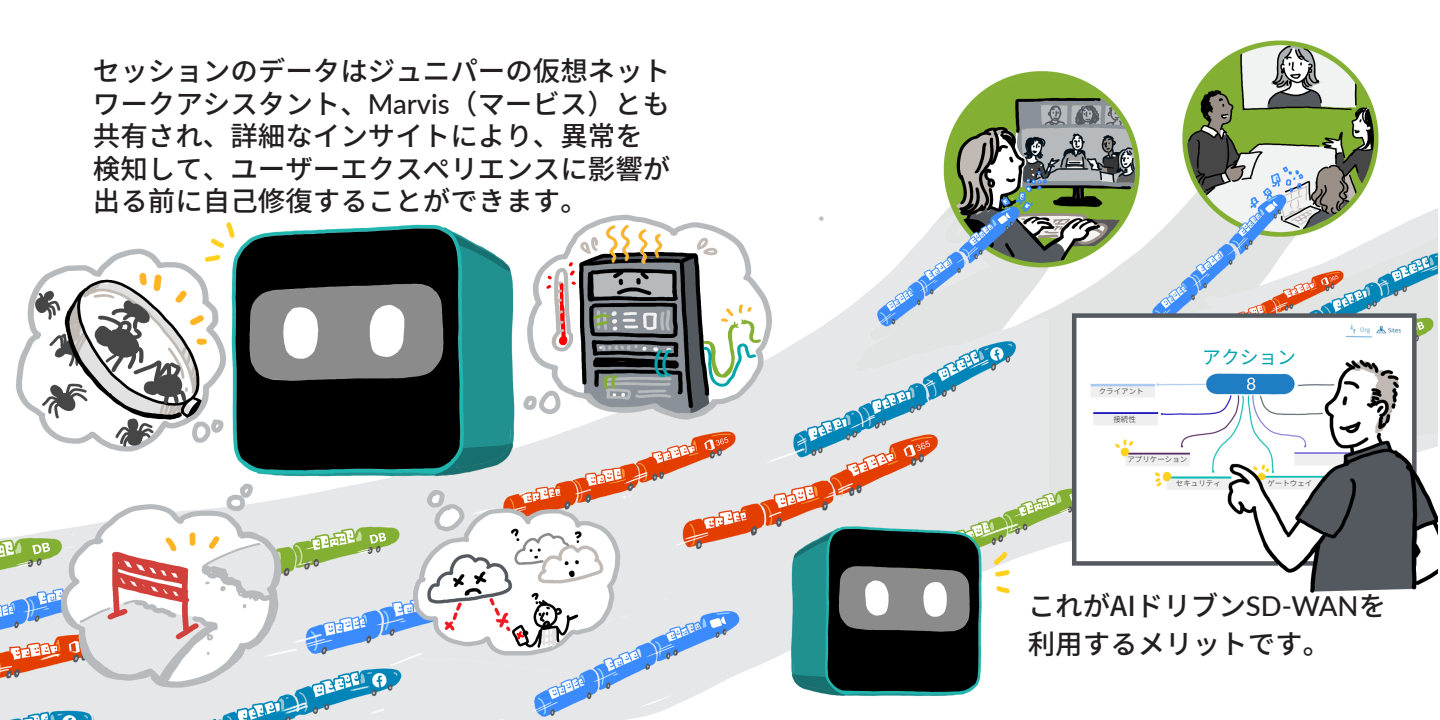
<style>
.page{position:relative;width:1440px;height:720px;background:#fff}
.page>*{position:absolute;margin:0;border:0;box-sizing:border-box;transform-origin:0 0}
.Display_Face{font:500 27.5px "Source Han Sans JP";color:#231f20}
.Display_Face-2{font:18.75px "Source Han Sans JP";color:#00a4ab}
.Display_Face-3{font:7.5px "Source Han Sans JP";color:#57585a}
.s1{font-family:"Lato"}
</style>
<div class="page">
<img style="left:0;top:40px;width:1438px;height:680px">
<div style="left:1197px;top:345px;width:105px;height:26px;background:#fff"></div>
<div style="left:1097px;top:387px;width:49px;height:9px;background:#efefef"></div>
<div style="left:1097px;top:414px;width:56px;height:10px;background:#efefef"></div>
<div style="left:1127px;top:455px;width:61px;height:10px;background:#efefef"></div>
<div style="left:1170px;top:479px;width:57px;height:10px;background:#efefef"></div>
<div style="left:1266px;top:478px;width:47px;height:10px;background:#efefef"></div>
<p class="Display_Face" style="left:93px;top:56px;width:579px">セッションのデータはジュニパーの仮想ネット</p>
<p class="Display_Face" style="left:93px;top:88px;width:578px">ワークアシスタント、<span class="s1">Marvis</span>（マービス）とも</p>
<p class="Display_Face" style="left:93px;top:121px;width:551px">共有され、詳細なインサイトにより、異常を</p>
<p class="Display_Face" style="left:93px;top:153px;width:579px">検知して、ユーザーエクスペリエンスに影響が</p>
<p class="Display_Face" style="left:93px;top:186px;width:497px">出る前に自己修復することができます。</p>
<p class="Display_Face-2" style="left:1202px;top:347px;width:95px">アクション</p>
<p class="Display_Face-3" style="left:1099px;top:387px;width:46px">クライアント</p>
<p class="Display_Face-3" style="left:1113px;top:415px;width:24px">接続性</p>
<p class="Display_Face-3" style="left:1127px;top:455px;width:61px">アプリケーション</p>
<p class="Display_Face-3" style="left:1176px;top:479px;width:46px">セキュリティ</p>
<p class="Display_Face-3" style="left:1267px;top:479px;width:47px">ゲートウェイ</p>
<p class="Display_Face" style="left:1028px;top:591px;width:360px">これがAIドリブン<span class="s1">SD-WAN</span>を</p>
<p class="Display_Face" style="left:1028px;top:628px;width:304px">利用するメリットです。</p>
</div>
